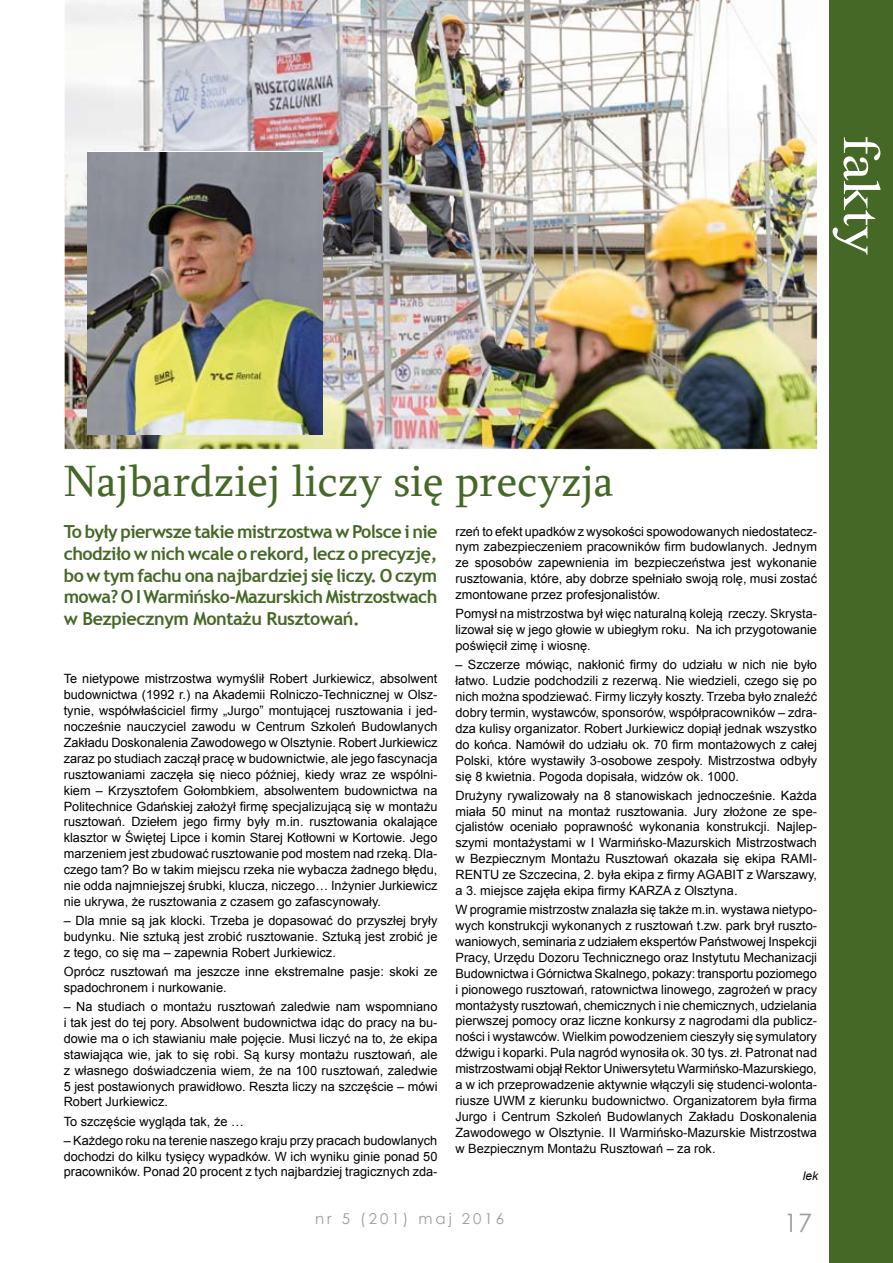
<style>
.page{position:relative;width:893px;height:1263px;background:#fff}
.page>*{position:absolute;margin:0;border:0;box-sizing:border-box;transform-origin:0 0}
.t1{font:52.65px "Times New Roman";color:#fff;scale:1.11 1}
.t2{font:45px "Sylfaen";letter-spacing:.005em;color:#456826}
.t3{font:25.5px "Century Gothic";color:#9c9d9f}
.t4{font:700 18px/21.6px "Trebuchet MS";letter-spacing:-.025em;color:#456826;text-align:justify}
.t5{font:15px "Century Gothic";letter-spacing:.2em;color:#9c9d9f}
.t6{font:12.75px/15.9px "Arial";color:#000;text-align:justify}
.t7{font:italic 12px "Arial";color:#000}
</style>
<div class="page">
<div style="left:829px;top:0;width:64px;height:1263px;background:#456826"></div>
<img style="left:64px;top:0;width:754px;height:450px">
<img style="left:87px;top:153px;width:235px;height:282px">
<h1 class="t1" style="left:897px;top:135px;width:110px;rotate:90deg">fakty</h1>
<h2 class="t2" style="left:64px;top:451px;width:551px">Najbardziej liczy się precyzja</h2>
<p class="t6" style="left:455px;top:523px;width:363px">rzeń to efekt upadków z wysokości spowodowanych niedostatecz&shy;nym zabezpieczeniem pracowników firm budowlanych. Jednym ze sposobów zapewnienia im bezpieczeństwa jest wykonanie rusztowania, które, aby dobrze spełniało swoją rolę, musi zostać zmontowane przez profesjonalistów.</p>
<p class="t6" style="left:455px;top:606px;width:363px">Pomysł na mistrzostwa był więc naturalną koleją rzeczy. Skrysta&shy;lizował się w jego głowie w ubiegłym roku. Na ich przygotowanie poświęcił zimę i wiosnę.</p>
<p class="t6" style="left:455px;top:657px;width:363px">– Szczerze mówiąc, nakłonić firmy do udziału w nich nie było łatwo. Ludzie podchodzili z rezerwą. Nie wiedzieli, czego się po nich można spodziewać. Firmy liczyły koszty. Trzeba było znaleźć dobry termin, wystawców, sponsorów, współpracowników – zdra&shy;dza kulisy organizator. Robert Jurkiewicz dopiął jednak wszystko do końca. Namówił do udziału ok. 70 firm montażowych z całej Polski, które wystawiły 3-osobowe zespoły. Mistrzostwa odbyły się 8 kwietnia. Pogoda dopisała, widzów ok. 1000.</p>
<p class="t6" style="left:455px;top:787px;width:363px">Drużyny rywalizowały na 8 stanowiskach jednocześnie. Każda miała 50 minut na montaż rusztowania. Jury złożone ze spe&shy;cjalistów oceniało poprawność wykonania konstrukcji. Najlep&shy;szymi montażystami w I Warmińsko-Mazurskich Mistrzostwach w Bezpiecznym Montażu Rusztowań okazała się ekipa RAMI-RENTU ze Szczecina, 2. była ekipa z firmy AGABIT z Warszawy, a 3. miejsce zajęła ekipa firmy KARZA z Olsztyna.</p>
<p class="t6" style="left:455px;top:902px;width:363px">W programie mistrzostw znalazła się także m.in. wystawa nietypo&shy;wych konstrukcji wykonanych z rusztowań t.zw. park brył ruszto&shy;waniowych, seminaria z udziałem ekspertów Państwowej Inspekcji Pracy, Urzędu Dozoru Technicznego oraz Instytutu Mechanizacji Budownictwa i Górnictwa Skalnego, pokazy: transportu poziomego i pionowego rusztowań, ratownictwa linowego, zagrożeń w pracy montażysty rusztowań, chemicznych i nie chemicznych, udzielania pierwszej pomocy oraz liczne konkursy z nagrodami dla publicz&shy;ności i wystawców. Wielkim powodzeniem cieszyły się symulatory dźwigu i koparki. Pula nagród wynosiła ok. 30 tys. zł. Patronat nad mistrzostwami objął Rektor Uniwersytetu Warmińsko-Mazurskiego, a w ich przeprowadzenie aktywnie włączyli się studenci-wolonta&shy;riusze UWM z kierunku budownictwo. Organizatorem była firma Jurgo i Centrum Szkoleń Budowlanych Zakładu Doskonalenia Zawodowego w Olsztynie. II Warmińsko-Mazurskie Mistrzostwa w Bezpiecznym Montażu Rusztowań – za rok.</p>
<p class="t7" style="left:803px;top:1168px;width:17px">lek</p>
<h3 class="t4" style="left:64px;top:521px;width:375px">To były pierwsze takie mistrzostwa w Polsce i nie chodziło w nich wcale o rekord, lecz o precyzję, bo w tym fachu ona najbardziej się liczy. O czym mowa? O I Warmińsko-Mazurskich Mistrzostwach w Bezpiecznym Montażu Rusztowań.</h3>
<p class="t6" style="left:64px;top:671px;width:375px">Te nietypowe mistrzostwa wymyślił Robert Jurkiewicz, absolwent budownictwa (1992 r.) na Akademii Rolniczo-Technicznej w Olsz&shy;tynie, współwłaściciel firmy „Jurgo” montującej rusztowania i jed&shy;nocześnie nauczyciel zawodu w Centrum Szkoleń Budowlanych Zakładu Doskonalenia Zawodowego w Olsztynie. Robert Jurkiewicz zaraz po studiach zaczął pracę w budownictwie, ale jego fascynacja rusztowaniami zaczęła się nieco później, kiedy wraz ze wspólni&shy;kiem – Krzysztofem Gołombkiem, absolwentem budownictwa na Politechnice Gdańskiej założył firmę specjalizującą się w montażu rusztowań. Dziełem jego firmy były m.in. rusztowania okalające klasztor w Świętej Lipce i komin Starej Kotłowni w Kortowie. Jego marzeniem jest zbudować rusztowanie pod mostem nad rzeką. Dla&shy;czego tam? Bo w takim miejscu rzeka nie wybacza żadnego błędu, nie odda najmniejszej śrubki, klucza, niczego… Inżynier Jurkiewicz nie ukrywa, że rusztowania z czasem go zafascynowały.</p>
<p class="t6" style="left:64px;top:913px;width:375px">– Dla mnie są jak klocki. Trzeba je dopasować do przyszłej bryły budynku. Nie sztuką jest zrobić rusztowanie. Sztuką jest zrobić je z tego, co się ma – zapewnia Robert Jurkiewicz.</p>
<p class="t6" style="left:64px;top:964px;width:375px">Oprócz rusztowań ma jeszcze inne ekstremalne pasje: skoki ze spadochronem i nurkowanie.</p>
<p class="t6" style="left:64px;top:999px;width:375px">– Na studiach o montażu rusztowań zaledwie nam wspomniano i tak jest do tej pory. Absolwent budownictwa idąc do pracy na bu&shy;dowie ma o ich stawianiu małe pojęcie. Musi liczyć na to, że ekipa stawiająca wie, jak to się robi. Są kursy montażu rusztowań, ale z własnego doświadczenia wiem, że na 100 rusztowań, zaledwie 5 jest postawionych prawidłowo. Reszta liczy na szczęście – mówi Robert Jurkiewicz.</p>
<p class="t6" style="left:64px;top:1113px;width:181px">To szczęście wygląda tak, że …</p>
<p class="t6" style="left:64px;top:1132px;width:375px">– Każdego roku na terenie naszego kraju przy pracach budowlanych dochodzi do kilku tysięcy wypadków. W ich wyniku ginie ponad 50 pracowników. Ponad 20 procent z tych najbardziej tragicznych zda-</p>
<p class="t5" style="left:315px;top:1208px;width:191px">nr 5 (201) maj 2016</p>
<h3 class="t3" style="left:784px;top:1205px;width:30px">17</h3>
</div>
